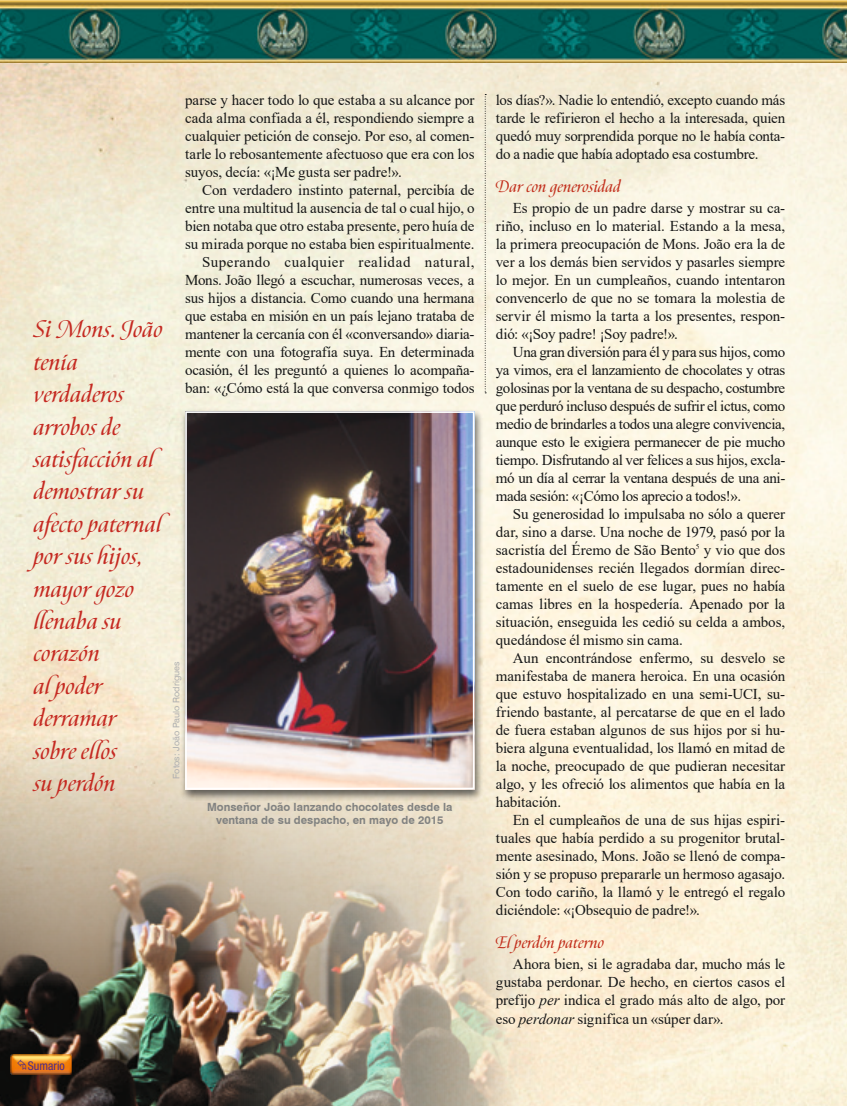
<style>
.page{position:relative;width:847px;height:1106px;background:#fff}
.page>*{position:absolute;margin:0;border:0;box-sizing:border-box;transform-origin:0 0}
.t1{font:italic 600 27px/32.4px "Canto";letter-spacing:.01em;color:#c52a22}
.t2{font:italic 600 18.75px "Canto";letter-spacing:.01em;color:#c22f1c}
.t3{font:15px/18px "Times New Roman";letter-spacing:-.01em;color:#151616;text-align:justify}
.t4{font:condensed 12px "Helvetica Neue";color:#4c2c8c}
.t5{font:700 11.25px/13.5px "Swiss 721 BT";color:#818281;text-align:center}
.t6{font:9px "Swiss 721 BT";letter-spacing:.005em;color:#afb0b0}
.s1{font-style:italic}
</style>
<div class="page">
<img style="left:0;top:0;width:846px;height:63px">
<img style="left:0;top:735px;width:566px;height:371px">
<div style="left:180px;top:408px;width:303px;height:393px;background:#151616;opacity:.65"></div>
<img style="left:188px;top:414px;width:283px;height:372px">
<div style="left:185px;top:411px;width:289px;height:378px;border:2px solid #fff"></div>
<svg style="left:484px;top:94px;width:2px;height:299px"></svg>
<img style="left:10px;top:1054px;width:62px;height:20px">
<svg style="left:18px;top:1059px;width:8px;height:11px"></svg>
<p class="t3" style="left:185px;top:91px;width:291px">parse y hacer todo lo que estaba a su alcance por cada alma confiada a él, respondiendo siempre a cualquier petición de consejo. Por eso, al comen&shy;tarle lo rebosantemente afectuoso que era con los suyos, decía: «¡Me gusta ser padre!».</p>
<p class="t3" style="left:185px;top:181px;width:291px;text-align:right">Con verdadero instinto paternal, percibía de entre una multitud la ausencia de tal o cual hijo, o bien notaba que otro estaba presente, pero huía de su mirada porque no estaba bien espiritualmente.<br>Superando cualquier realidad natural, Mons. João llegó a escuchar, numerosas veces, a sus hijos a distancia. Como cuando una hermana que estaba en misión en un país lejano trataba de mantener la cercanía con él «conversando» diaria&shy;mente con una fotografía suya. En determinada ocasión, él les preguntó a quienes lo acompaña&shy;ban: «¿Cómo está la que conversa conmigo todos</p>
<h1 class="t1" style="left:34px;top:312px;width:130px">Si Mons. João tenía verdaderos arrobos de satisfacción al demostrar su afecto paternal por sus hijos, mayor gozo llenaba su corazón<br>al poder derramar sobre ellos<br>su perdón</h1>
<p class="t6" style="left:171px;top:778px;width:119px;rotate:-90deg">Fotos: João Paulo Rodrigues</p>
<p class="t4" style="left:28px;top:1058px;width:38px">Sumario</p>
<p class="t5" style="left:207px;top:800px;width:247px">Monseñor João lanzando chocolates desde la ventana de su despacho, en mayo de 2015</p>
<p class="t3" style="left:495px;top:91px;width:291px">los días?». Nadie lo entendió, excepto cuando más tarde le refirieron el hecho a la interesada, quien quedó muy sorprendida porque no le había conta&shy;do a nadie que había adoptado esa costumbre.</p>
<p class="t2" style="left:495px;top:175px;width:126px">Dar con generosidad</p>
<p class="t3" style="left:495px;top:199px;width:291px;text-indent:17px">Es propio de un padre darse y mostrar su ca&shy;riño, incluso en lo material. Estando a la mesa, la primera preocupación de Mons. João era la de ver a los demás bien servidos y pasarles siempre lo mejor. En un cumpleaños, cuando intentaron convencerlo de que no se tomara la molestia de servir él mismo la tarta a los presentes, respon&shy;dió: «¡Soy padre! ¡Soy padre!».</p>
<p class="t3" style="left:495px;top:343px;width:291px;text-indent:17px">Una gran diversión para él y para sus hijos, como ya vimos, era el lanzamiento de chocolates y otras golosinas por la ventana de su despacho, costumbre que perduró incluso después de sufrir el ictus, como medio de brindarles a todos una alegre convivencia, aunque esto le exigiera permanecer de pie mucho tiempo. Disfrutando al ver felices a sus hijos, excla&shy;mó un día al cerrar la ventana después de una ani&shy;mada sesión: «¡Cómo los aprecio a todos!».</p>
<p class="t3" style="left:495px;top:505px;width:291px;text-indent:17px">Su generosidad lo impulsaba no sólo a querer dar, sino a darse. Una noche de 1979, pasó por la sacristía del Éremo de São Bento<sup>5</sup> y vio que dos estadounidenses recién llegados dormían direc&shy;tamente en el suelo de ese lugar, pues no había camas libres en la hospedería. Apenado por la situación, enseguida les cedió su celda a ambos, quedándose él mismo sin cama.</p>
<p class="t3" style="left:495px;top:649px;width:291px;text-indent:17px">Aun encontrándose enfermo, su desvelo se manifestaba de manera heroica. En una ocasión que estuvo hospitalizado en una semi-UCI, su&shy;friendo bastante, al percatarse de que en el lado de fuera estaban algunos de sus hijos por si hu&shy;biera alguna eventualidad, los llamó en mitad de la noche, preocupado de que pudieran necesitar algo, y les ofreció los alimentos que había en la habitación.</p>
<p class="t3" style="left:495px;top:811px;width:291px;text-indent:17px">En el cumpleaños de una de sus hijas espiri&shy;tuales que había perdido a su progenitor brutal&shy;mente asesinado, Mons. João se llenó de compa&shy;sión y se propuso prepararle un hermoso agasajo.<br>Con todo cariño, la llamó y le entregó el regalo diciéndole: «¡Obsequio de padre!».</p>
<p class="t2" style="left:495px;top:931px;width:110px">El perdón paterno</p>
<p class="t3" style="left:495px;top:955px;width:291px;text-indent:17px">Ahora bien, si le agradaba dar, mucho más le gustaba perdonar. De hecho, en ciertos casos el prefijo <span class="s1">per</span> indica el grado más alto de algo, por eso <span class="s1">perdonar</span> significa un «súper dar».</p>
</div>
